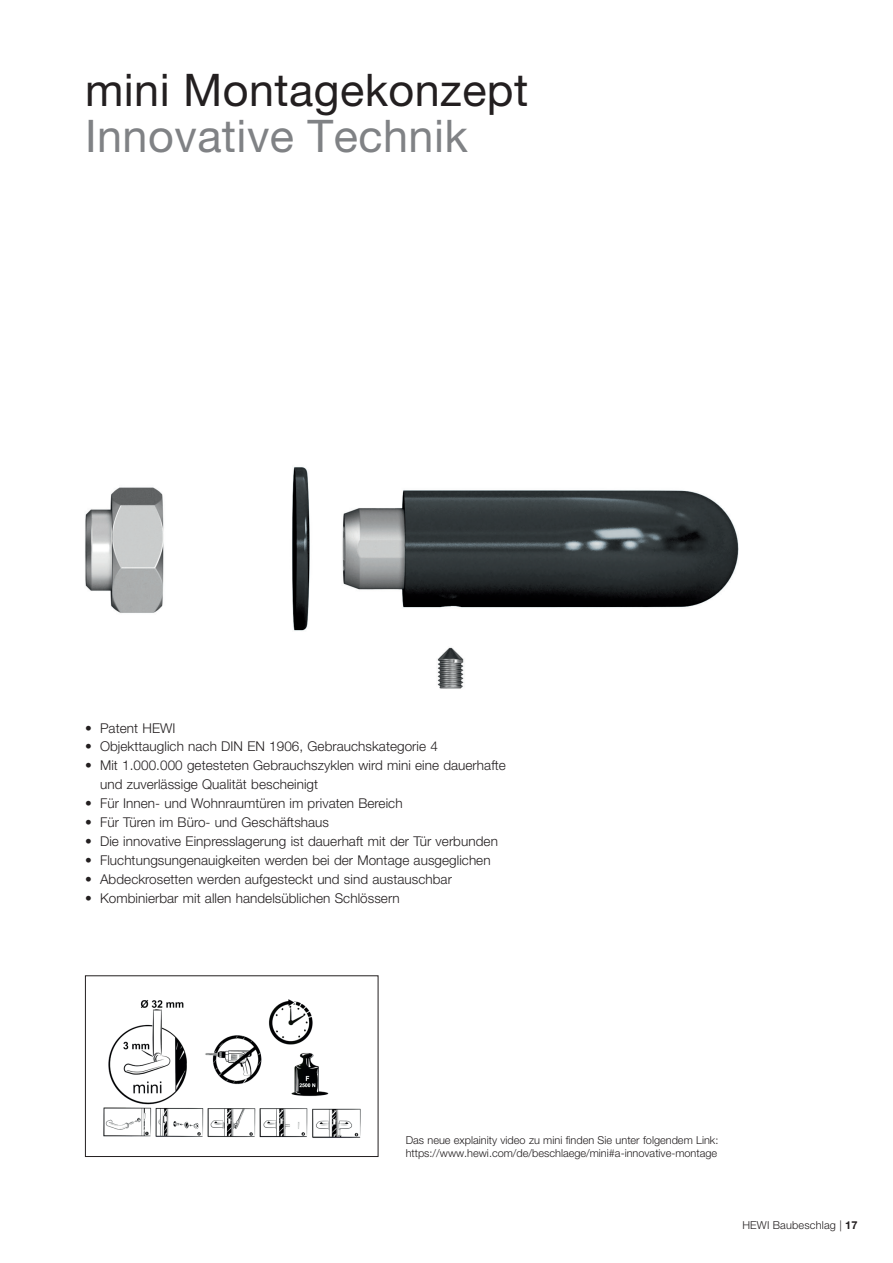
<style>
.page{position:relative;width:893px;height:1263px;background:#fff}
.page>*{position:absolute;margin:0;border:0;box-sizing:border-box;transform-origin:0 0}
.t1{font:45px "Helvetica Neue LT Pro";letter-spacing:.01em;color:#231f20}
.t2{font:45px "Helvetica Neue LT Pro";letter-spacing:.01em;color:#808285}
.t3{font:300 13.5px/18.9px "Helvetica Neue LT Pro";letter-spacing:.005em;color:#231f20}
.t4{font:300 10.95px/13.2px "Helvetica Neue LT Pro";color:#231f20}
.s1{font-weight:700}
</style>
<div class="page">
<img style="left:84px;top:467px;width:655px;height:690px">
<img style="left:87px;top:977px;width:289px;height:178px">
<div style="left:85px;top:975px;width:293px;height:182px;border:1px solid #231f20"></div>
<h1 class="t1" style="left:85px;top:63px;width:445px">mini Montagekonzept</h1>
<h1 class="t2" style="left:85px;top:109px;width:384px">Innovative Technik</h1>
<p class="t3" style="left:85px;top:718px;width:92px">• Patent HEWI</p>
<p class="t3" style="left:85px;top:737px;width:354px">• Objekttauglich nach DIN EN 1906, Gebrauchskategorie 4</p>
<p class="t3" style="left:100px;top:756px;width:407px;text-indent:-15px">• Mit 1.000.000 getesteten Gebrauchszyklen wird mini eine dauerhafte und zuverlässige Qualität bescheinigt</p>
<p class="t3" style="left:85px;top:794px;width:319px">• Für Innen- und Wohnraumtüren im privaten Bereich</p>
<p class="t3" style="left:85px;top:812px;width:246px">• Für Türen im Büro- und Geschäftshaus</p>
<p class="t3" style="left:85px;top:831px;width:414px">• Die innovative Einpresslagerung ist dauerhaft mit der Tür verbunden</p>
<p class="t3" style="left:85px;top:850px;width:407px">• Fluchtungsungenauigkeiten werden bei der Montage ausgeglichen</p>
<p class="t3" style="left:85px;top:869px;width:368px">• Abdeckrosetten werden aufgesteckt und sind austauschbar</p>
<p class="t3" style="left:85px;top:888px;width:316px">• Kombinierbar mit allen handelsüblichen Schlössern</p>
<p class="t4" style="left:406px;top:1133px;width:314px">Das neue explainity video zu mini finden Sie unter folgendem Link: https://www.hewi.com/de/beschlaege/mini#a-innovative-montage</p>
<p class="t4" style="left:742px;top:1218px;width:117px">HEWI Baubeschlag | <span class="s1">17</span></p>
</div>
